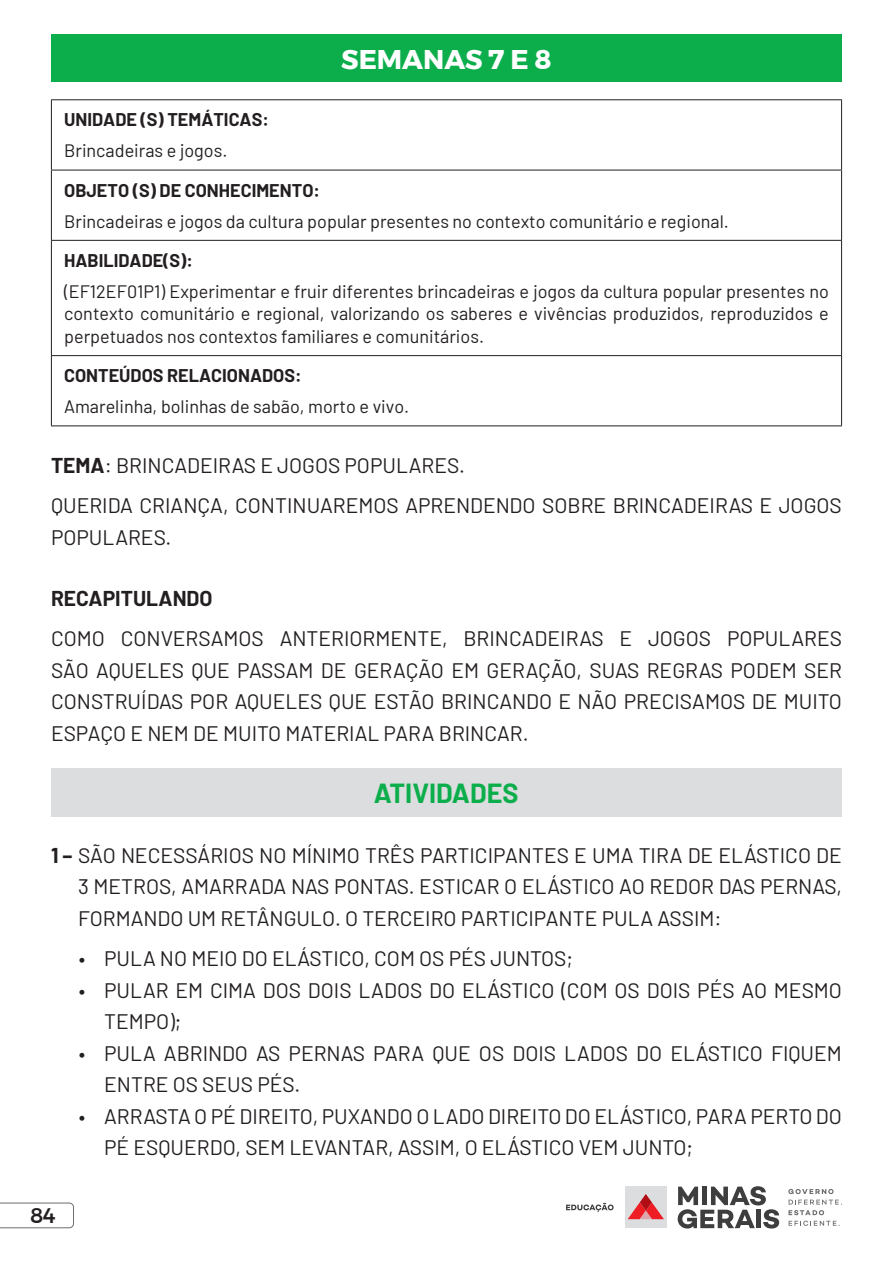
<style>
.page{position:relative;width:893px;height:1263px;background:#fff}
.page>*{position:absolute;margin:0;border:0;box-sizing:border-box;transform-origin:0 0}
.t1{font:700 27px "Montserrat";color:#fff}
.t2{font:700 27px "Barlow";color:#0cae4c}
.t3{font:21px/31.5px "Barlow";color:#231f20}
.t4{font:700 21px "Barlow";color:#231f20}
.t5{font:500 21px "Montserrat";color:#231f20}
.t6{font:18px/22.5px "Barlow";color:#231f20;text-align:justify}
.t7{font:700 18px "Barlow";color:#231f20}
.s1{font-weight:700}
</style>
<div class="page">
<svg style="left:0;top:1202px;width:74px;height:26px"></svg>
<div style="left:625px;top:1186px;width:42px;height:42px;background:#dcdddf"></div>
<svg style="left:628px;top:1194px;width:36px;height:25px"></svg>
<svg style="left:678px;top:1186px;width:101px;height:42px"></svg>
<svg style="left:788px;top:1189px;width:54px;height:26px"></svg>
<svg style="left:789px;top:1221px;width:50px;height:5px"></svg>
<svg style="left:566px;top:1203px;width:48px;height:9px"></svg>
<div style="left:51px;top:34px;width:791px;height:47px;background:#0cae4c"></div>
<hr style="left:51px;top:170px;width:791px;height:1px;background:#231f20">
<hr style="left:51px;top:240px;width:791px;height:1px;background:#231f20">
<hr style="left:51px;top:355px;width:791px;height:1px;background:#231f20">
<hr style="left:51px;top:425px;width:791px;height:1px;background:#231f20">
<hr style="left:51px;top:100px;width:1px;height:70px;background:#231f20">
<hr style="left:841px;top:100px;width:1px;height:70px;background:#231f20">
<hr style="left:51px;top:170px;width:1px;height:70px;background:#231f20">
<hr style="left:841px;top:170px;width:1px;height:70px;background:#231f20">
<hr style="left:51px;top:241px;width:1px;height:114px;background:#231f20">
<hr style="left:841px;top:241px;width:1px;height:114px;background:#231f20">
<hr style="left:51px;top:356px;width:1px;height:69px;background:#231f20">
<hr style="left:841px;top:356px;width:1px;height:69px;background:#231f20">
<hr style="left:51px;top:99px;width:791px;height:1px;background:#231f20">
<div style="left:51px;top:768px;width:790px;height:48px;background:#dcdddf"></div>
<p class="t1" style="left:341px;top:37px;width:212px">SEMANAS 7 E 8</p>
<p class="t7" style="left:64px;top:106px;width:206px">UNIDADE (S) TEMÁTICAS:</p>
<p class="t6" style="left:64px;top:138px;width:165px">Brincadeiras e jogos.</p>
<p class="t7" style="left:64px;top:177px;width:257px">OBJETO (S) DE CONHECIMENTO:</p>
<p class="t6" style="left:64px;top:208px;width:666px">Brincadeiras e jogos da cultura popular presentes no contexto comunitário e regional.</p>
<p class="t7" style="left:64px;top:247px;width:130px">HABILIDADE(S):</p>
<p class="t6" style="left:64px;top:279px;width:766px">(EF12EF01P1) Experimentar e fruir diferentes brincadeiras e jogos da cultura popular presentes no contexto comunitário e regional, valorizando os saberes e vivências produzidos, reproduzidos e perpetuados nos contextos familiares e comunitários.</p>
<p class="t7" style="left:64px;top:362px;width:239px">CONTEÚDOS RELACIONADOS:</p>
<p class="t6" style="left:64px;top:394px;width:347px">Amarelinha, bolinhas de sabão, morto e vivo.</p>
<p class="t3" style="left:51px;top:444px;width:792px;line-height:40px"><span class="s1">TEMA</span>: BRINCADEIRAS E JOGOS POPULARES.<br>QUERIDA CRIANÇA, CONTINUAREMOS APRENDENDO SOBRE BRINCADEIRAS E JOGOS</p>
<p class="t3" style="left:51px;top:520px;width:122px">POPULARES.</p>
<p class="t4" style="left:51px;top:583px;width:163px">RECAPITULANDO</p>
<p class="t3" style="left:51px;top:621px;width:792px;text-align:justify">COMO CONVERSAMOS ANTERIORMENTE, BRINCADEIRAS E JOGOS POPULARES SÃO AQUELES QUE PASSAM DE GERAÇÃO EM GERAÇÃO, SUAS REGRAS PODEM SER CONSTRUÍDAS POR AQUELES QUE ESTÃO BRINCANDO E NÃO PRECISAMOS DE MUITO ESPAÇO E NEM DE MUITO MATERIAL PARA BRINCAR.</p>
<p class="t2" style="left:374px;top:774px;width:146px">ATIVIDADES</p>
<p class="t3" style="left:78px;top:838px;width:765px;text-align:justify;text-indent:-27px"><span class="s1">1 –</span> SÃO NECESSÁRIOS NO MÍNIMO TRÊS PARTICIPANTES E UMA TIRA DE ELÁSTICO DE 3 METROS, AMARRADA NAS PONTAS. ESTICAR O ELÁSTICO AO REDOR DAS PERNAS, FORMANDO UM RETÂNGULO. O TERCEIRO PARTICIPANTE PULA ASSIM:</p>
<p class="t3" style="left:79px;top:941px;width:496px">• PULA NO MEIO DO ELÁSTICO, COM OS PÉS JUNTOS;</p>
<p class="t3" style="left:104px;top:972px;width:739px;text-indent:-26px">• PULAR EM CIMA DOS DOIS LADOS DO ELÁSTICO (COM OS DOIS PÉS AO MESMO<br>TEMPO);</p>
<p class="t3" style="left:104px;top:1035px;width:739px;text-indent:-26px">• PULA ABRINDO AS PERNAS PARA QUE OS DOIS LADOS DO ELÁSTICO FIQUEM<br>ENTRE OS SEUS PÉS.</p>
<p class="t3" style="left:104px;top:1098px;width:739px;text-indent:-26px">• ARRASTA O PÉ DIREITO, PUXANDO O LADO DIREITO DO ELÁSTICO, PARA PERTO DO<br>PÉ ESQUERDO, SEM LEVANTAR, ASSIM, O ELÁSTICO VEM JUNTO;</p>
<p class="t5" style="left:30px;top:1199px;width:27px">84</p>
</div>
